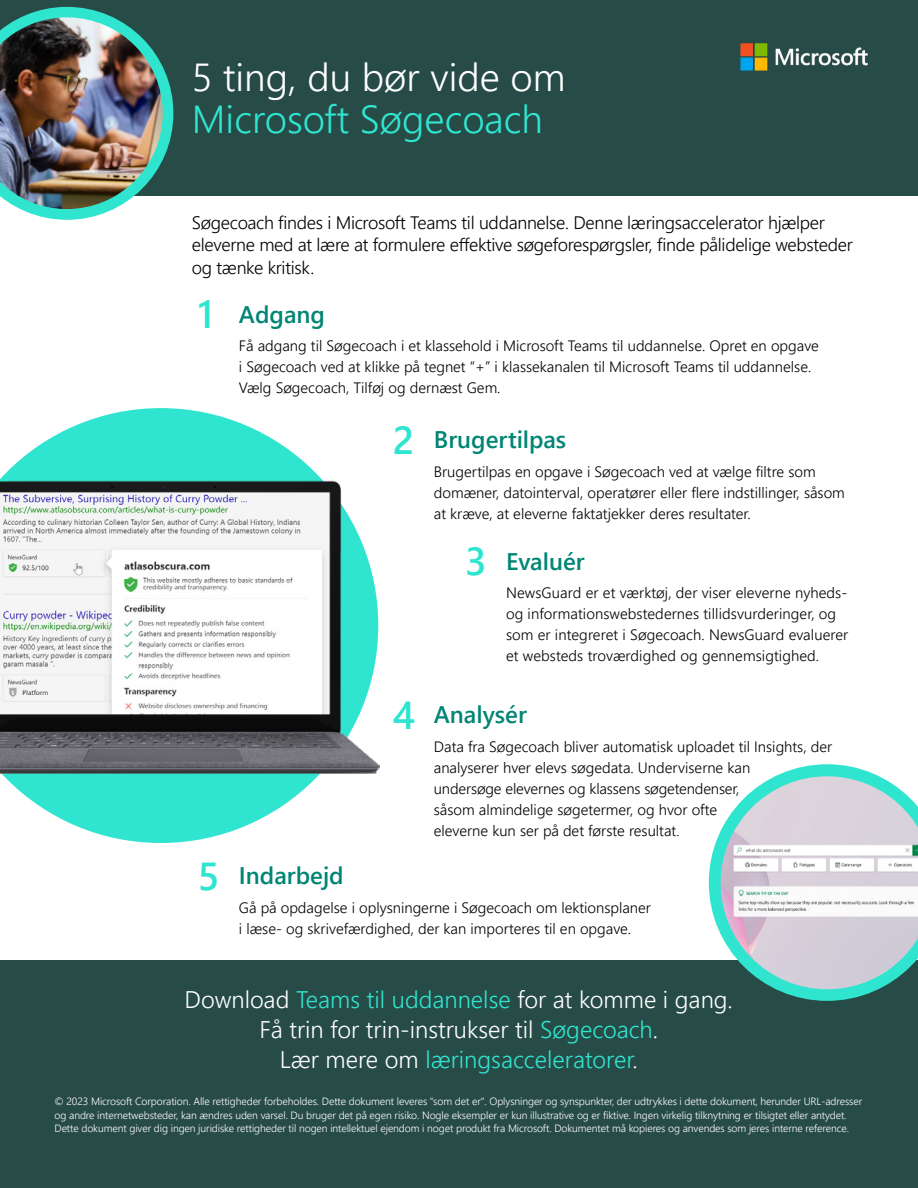
<style>
.page{position:relative;width:918px;height:1188px;background:#fff}
.page>*{position:absolute;margin:0;border:0;box-sizing:border-box;transform-origin:0 0}
.t1{font:300 39px "Segoe UI";color:#30e5d0}
.t2{font:300 39px "Segoe UI";color:#fff}
.t3{font:300 24px/30px "Segoe UI";color:#fff;text-align:center}
.t4{font:600 24px "Segoe UI";color:#008575}
.t5{font:300 18px/22.5px "Segoe UI";letter-spacing:-.015em;color:#000}
.t6{font:300 15px/21px "Segoe UI";color:#000}
.t7{font:300 10.5px/13.5px "Segoe UI";letter-spacing:-.01em;color:#fff}
.s1{font-size:39px;color:#30e5d0}
.s2{color:#30e5d0}
</style>
<div class="page">
<div style="left:0;top:960px;width:918px;height:228px;background:#274b47"></div>
<div style="left:0;top:0;width:918px;height:196px;background:#274b47"></div>
<svg style="left:0;top:408px;width:377px;height:435px;fill:#30e5d0"></svg>
<img style="left:0;top:480px;width:380px;height:293px">
<img style="left:741px;top:43px;width:127px;height:27px">
<svg style="left:20px;top:7px;width:153px;height:213px"></svg>
<img style="left:0;top:17px;width:163px;height:192px">
<svg style="left:709px;top:764px;width:170px;height:237px"></svg>
<img style="left:721px;top:776px;width:197px;height:213px">
<h1 class="t2" style="left:192px;top:48px;width:375px">5 ting, du bør vide om</h1>
<h1 class="t1" style="left:192px;top:90px;width:352px">Microsoft Søgecoach</h1>
<p class="t5" style="left:192px;top:210px;width:662px">Søgecoach findes i Microsoft Teams til uddannelse. Denne læringsaccelerator hjælper eleverne med at lære at formulere effektive søgeforespørgsler, finde pålidelige websteder og tænke kritisk.</p>
<h2 class="t4" style="left:198px;top:296px;width:129px"><span class="s1">1</span> Adgang</h2>
<p class="t6" style="left:239px;top:335px;width:581px">Få adgang til Søgecoach i et klassehold i Microsoft Teams til uddannelse. Opret en opgave i Søgecoach ved at klikke på tegnet “+” i klassekanalen til Microsoft Teams til uddannelse.<br>Vælg Søgecoach, Tilføj og dernæst Gem.</p>
<h2 class="t4" style="left:393px;top:422px;width:175px"><span class="s1">2</span> Brugertilpas</h2>
<p class="t6" style="left:434px;top:460px;width:413px">Brugertilpas en opgave i Søgecoach ved at vælge filtre som domæner, datointerval, operatører eller flere indstillinger, såsom at kræve, at eleverne faktatjekker deres resultater.</p>
<h2 class="t4" style="left:465px;top:543px;width:121px"><span class="s1">3</span> Evaluér</h2>
<p class="t6" style="left:506px;top:582px;width:344px">NewsGuard er et værktøj, der viser eleverne nyheds&shy;og informationswebstedernes tillidsvurderinger, og som er integreret i Søgecoach. NewsGuard evaluerer et websteds troværdighed og gennemsigtighed.</p>
<h2 class="t4" style="left:393px;top:697px;width:136px"><span class="s1">4</span> Analysér</h2>
<p class="t6" style="left:434px;top:735px;width:400px">Data fra Søgecoach bliver automatisk uploadet til Insights, der analyserer hver elevs søgedata. Underviserne kan<br>undersøge elevernes og klassens søgetendenser,<br>såsom almindelige søgetermer, og hvor ofte<br>eleverne kun ser på det første resultat.</p>
<h2 class="t4" style="left:198px;top:858px;width:147px"><span class="s1">5</span> Indarbejd</h2>
<p class="t6" style="left:239px;top:896px;width:414px">Gå på opdagelse i oplysningerne i Søgecoach om lektionsplaner i læse- og skrivefærdighed, der kan importeres til en opgave.</p>
<h2 class="t3" style="left:185px;top:983px;width:550px">Download <span class="s2">Teams til uddannelse</span> for at komme i gang.<br>Få trin for trin-instrukser til <span class="s2">Søgecoach</span>.<br>Lær mere om <span class="s2">læringsacceleratorer</span>.</h2>
<p class="t7" style="left:55px;top:1094px;width:809px">© 2023 Microsoft Corporation. Alle rettigheder forbeholdes. Dette dokument leveres "som det er". Oplysninger og synspunkter, der udtrykkes i dette dokument, herunder URL-adresser og andre internetwebsteder, kan ændres uden varsel. Du bruger det på egen risiko. Nogle eksempler er kun illustrative og er fiktive. Ingen virkelig tilknytning er tilsigtet eller antydet.<br>Dette dokument giver dig ingen juridiske rettigheder til nogen intellektuel ejendom i noget produkt fra Microsoft. Dokumentet må kopieres og anvendes som jeres interne reference.</p>
</div>
